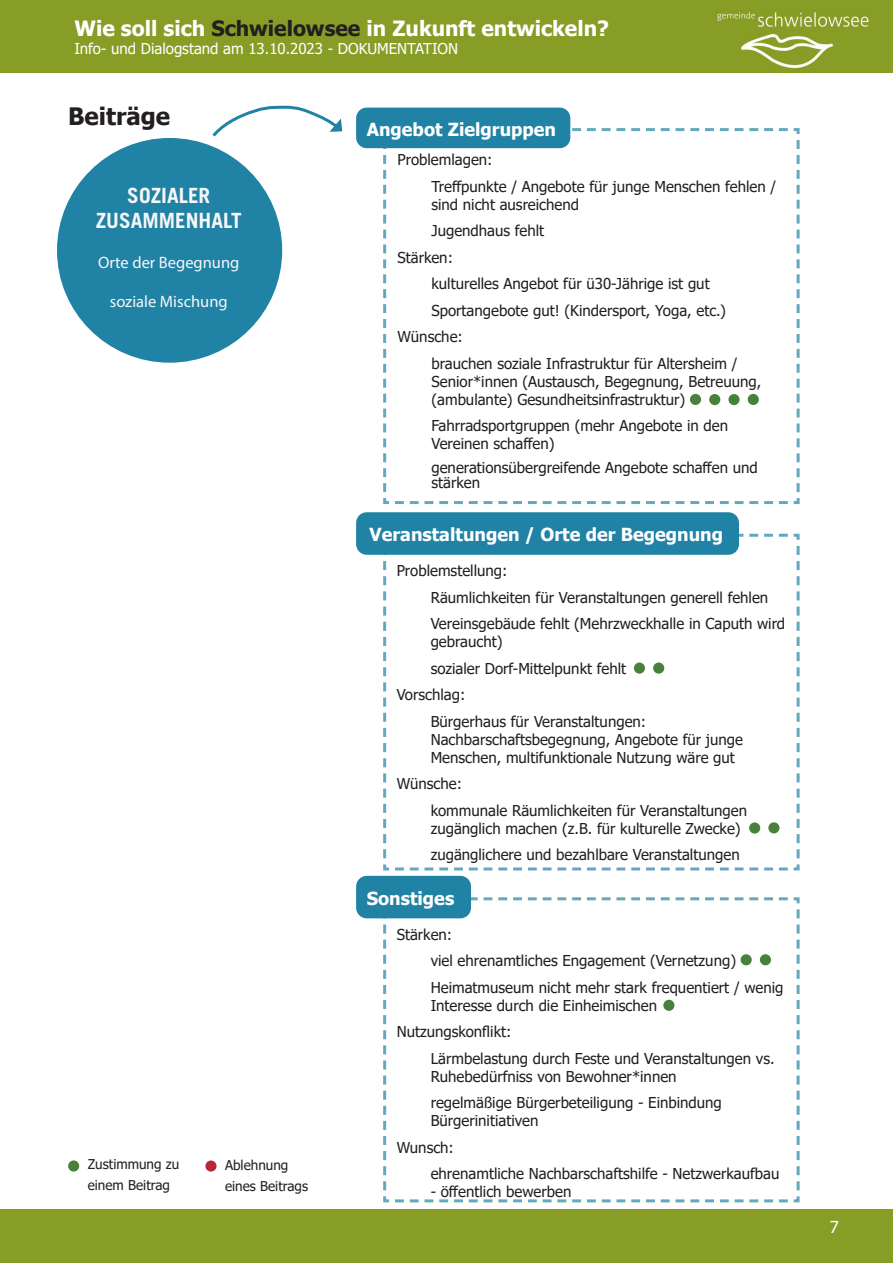
<style>
.page{position:relative;width:893px;height:1263px;background:#fff}
.page>*{position:absolute;margin:0;border:0;box-sizing:border-box;transform-origin:0 0}
.t1{font:700 24px "Tahoma";color:#231f20}
.t2{font:700 21px "Tahoma";color:#fff}
.t3{font:700 21px "Trade Gothic LT Std";color:#f7f7f8}
.t4{font:700 18px "Tahoma";color:#fff}
.t5{font:16.5px "Myriad Pro";color:#f7f7f8}
.t6{font:16.5px "Tahoma";color:#fff}
.t7{font:15px/18px "Tahoma";color:#231f20}
.t8{font:15px "Tahoma";color:#fff}
.t9{font:13.5px/21px "Tahoma";color:#231f20}
.s1{color:#231f20}
</style>
<div class="page">
<div style="left:0;top:0;width:893px;height:73px;background:#889d26"></div>
<div style="left:0;top:1209px;width:893px;height:54px;background:#889d26"></div>
<img style="left:717px;top:10px;width:153px;height:59px">
<svg style="left:382px;top:127px;width:418px;height:377px"></svg>
<div style="left:356px;top:108px;width:214px;height:40px;background:#2082a5;border-radius:11px"></div>
<div style="left:56px;top:137px;width:227px;height:226px;background:#2082a5;border-radius:50%"></div>
<svg style="left:383px;top:533px;width:417px;height:338px"></svg>
<div style="left:356px;top:512px;width:383px;height:43px;background:#2082a5;border-radius:11px"></div>
<svg style="left:212px;top:105px;width:130px;height:32px"></svg>
<svg style="left:382px;top:897px;width:418px;height:306px"></svg>
<div style="left:356px;top:876px;width:115px;height:42px;background:#2082a5;border-radius:11px"></div>
<div style="left:68px;top:1160px;width:11px;height:11px;background:#48803c;border-radius:50%"></div>
<div style="left:205px;top:1160px;width:12px;height:11px;background:#b72837;border-radius:50%"></div>
<div style="left:690px;top:394px;width:11px;height:11px;background:#48803c;border-radius:50%"></div>
<div style="left:728px;top:394px;width:12px;height:11px;background:#48803c;border-radius:50%"></div>
<div style="left:709px;top:394px;width:11px;height:11px;background:#48803c;border-radius:50%"></div>
<div style="left:748px;top:394px;width:11px;height:11px;background:#48803c;border-radius:50%"></div>
<div style="left:749px;top:822px;width:11px;height:11px;background:#48803c;border-radius:50%"></div>
<div style="left:768px;top:822px;width:11px;height:11px;background:#48803c;border-radius:50%"></div>
<div style="left:741px;top:954px;width:11px;height:11px;background:#48803c;border-radius:50%"></div>
<div style="left:760px;top:954px;width:11px;height:11px;background:#48803c;border-radius:50%"></div>
<div style="left:634px;top:662px;width:11px;height:12px;background:#48803c;border-radius:50%"></div>
<div style="left:653px;top:662px;width:11px;height:12px;background:#48803c;border-radius:50%"></div>
<h2 class="t2" style="left:74px;top:14px;width:536px">Wie soll sich <span class="s1">Schwielowsee</span> in Zukunft entwickeln?</h2>
<p class="t8" style="left:74px;top:38px;width:385px">Info- und Dialogstand am 13.10.2023 - DOKUMENTATION</p>
<p class="t1" style="left:68px;top:100px;width:104px">Beiträge</p>
<p class="t3" style="left:127px;top:183px;width:84px">SOZIALER</p>
<p class="t3" style="left:96px;top:208px;width:147px">ZUSAMMENHALT</p>
<p class="t5" style="left:98px;top:252px;width:143px">Orte der Begegnung</p>
<p class="t5" style="left:110px;top:292px;width:119px">soziale Mischung</p>
<p class="t9" style="left:88px;top:1154px;width:93px">Zustimmung zu einem Beitrag</p>
<p class="t9" style="left:225px;top:1155px;width:85px">Ablehnung eines Beitrags</p>
<p class="t4" style="left:367px;top:117px;width:191px">Angebot Zielgruppen</p>
<p class="t7" style="left:397px;top:151px;width:97px">Problemlagen:</p>
<p class="t7" style="left:431px;top:178px;width:346px">Treffpunkte / Angebote für junge Menschen fehlen / sind nicht ausreichend</p>
<p class="t7" style="left:431px;top:222px;width:114px">Jugendhaus fehlt</p>
<p class="t7" style="left:397px;top:249px;width:57px">Stärken:</p>
<p class="t7" style="left:431px;top:275px;width:280px">kulturelles Angebot für ü30-Jährige ist gut</p>
<p class="t7" style="left:431px;top:302px;width:296px">Sportangebote gut! (Kindersport, Yoga, etc.)</p>
<p class="t7" style="left:397px;top:328px;width:67px">Wünsche:</p>
<p class="t7" style="left:431px;top:355px;width:331px">brauchen soziale Infrastruktur für Altersheim /<br>Senior*innen (Austausch, Begegnung, Betreuung, (ambulante) Gesundheitsinfrastruktur)</p>
<p class="t7" style="left:431px;top:417px;width:298px">Fahrradsportgruppen (mehr Angebote in den<br>Vereinen schaffen)</p>
<p class="t7" style="left:431px;top:460px;width:328px;line-height:15px">generationsübergreifende Angebote schaffen und stärken</p>
<p class="t4" style="left:370px;top:522px;width:355px">Veranstaltungen / Orte der Begegnung</p>
<p class="t7" style="left:397px;top:562px;width:112px">Problemstellung:</p>
<p class="t7" style="left:431px;top:589px;width:339px">Räumlichkeiten für Veranstaltungen generell fehlen</p>
<p class="t7" style="left:431px;top:615px;width:356px">Vereinsgebäude fehlt (Mehrzweckhalle in Caputh wird gebraucht)</p>
<p class="t7" style="left:431px;top:660px;width:197px">sozialer Dorf-Mittelpunkt fehlt</p>
<p class="t7" style="left:397px;top:686px;width:70px">Vorschlag:</p>
<p class="t7" style="left:431px;top:713px;width:314px">Bürgerhaus für Veranstaltungen:<br>Nachbarschaftsbegegnung, Angebote für junge<br>Menschen, multifunktionale Nutzung wäre gut</p>
<p class="t7" style="left:397px;top:775px;width:67px">Wünsche:</p>
<p class="t7" style="left:431px;top:802px;width:318px">kommunale Räumlichkeiten für Veranstaltungen zugänglich machen (z.B. für kulturelle Zwecke)</p>
<p class="t7" style="left:431px;top:846px;width:311px">zugänglichere und bezahlbare Veranstaltungen</p>
<p class="t4" style="left:367px;top:886px;width:89px">Sonstiges</p>
<p class="t7" style="left:397px;top:926px;width:57px">Stärken:</p>
<p class="t7" style="left:431px;top:952px;width:307px">viel ehrenamtliches Engagement (Vernetzung)</p>
<p class="t7" style="left:431px;top:979px;width:354px">Heimatmuseum nicht mehr stark frequentiert / wenig<br>Interesse durch die Einheimischen</p>
<p class="t7" style="left:397px;top:1023px;width:116px">Nutzungskonflikt:</p>
<p class="t7" style="left:431px;top:1050px;width:345px">Lärmbelastung durch Feste und Veranstaltungen vs.<br>Ruhebedürfniss von Bewohner*innen</p>
<p class="t7" style="left:431px;top:1094px;width:293px">regelmäßige Bürgerbeteiligung - Einbindung<br>Bürgerinitiativen</p>
<p class="t7" style="left:397px;top:1139px;width:59px">Wunsch:</p>
<p class="t7" style="left:431px;top:1165px;width:350px">ehrenamtliche Nachbarschaftshilfe - Netzwerkaufbau</p>
<p class="t7" style="left:431px;top:1183px;width:142px">- öffentlich bewerben</p>
<p class="t6" style="left:830px;top:1215px;width:11px">7</p>
</div>
